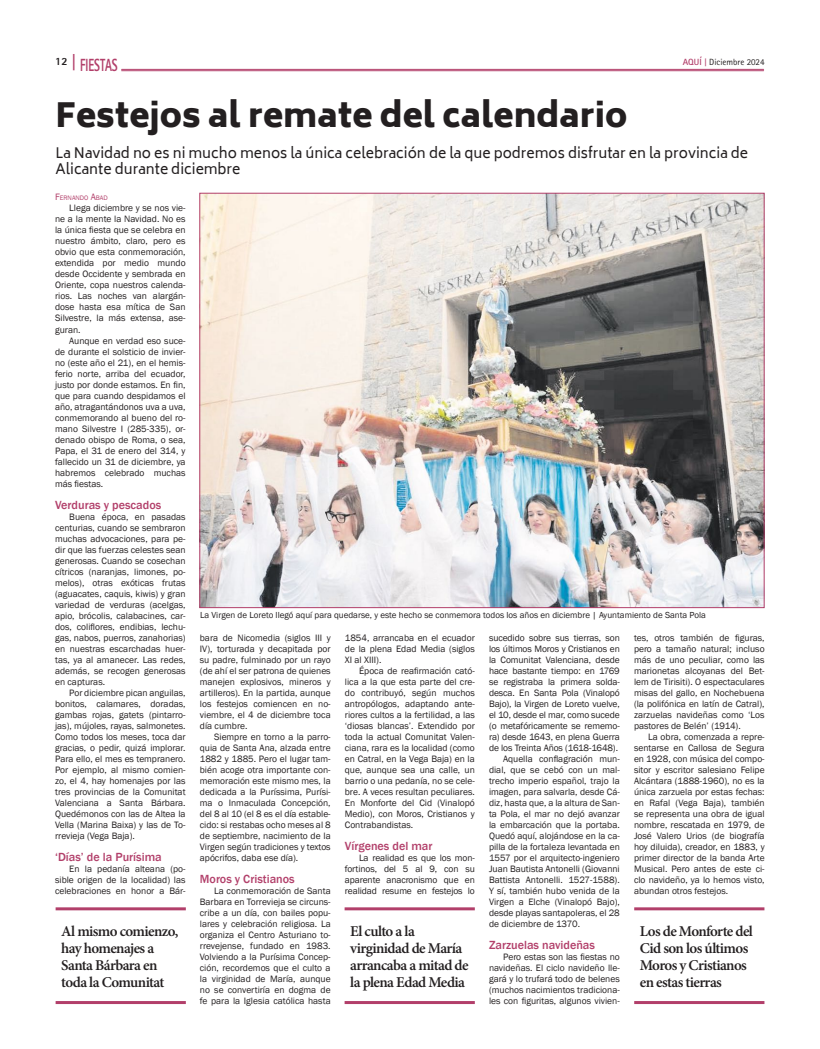
<style>
.page{position:relative;width:820px;height:1049px;background:#fff}
.page>*{position:absolute;margin:0;border:0;box-sizing:border-box;transform-origin:0 0}
.t1{font:900 33px "Biryani";color:#231f20}
.t2{font:800 17.6px "Rotis Sans Serif Std";color:#b23f6a;scale:.64 1}
.t3{font:600 15px/17px "Minion Pro";letter-spacing:-.04em;color:#231f20}
.t4{font:14px/16.8px "Biryani";color:#231f20}
.t5{font:500 12.1px "Franklin Gothic";color:#b23f6a}
.t6{font:800 11px "Rotis Sans Serif Std";color:#231f20}
.t7{font:9.5px/11px "Franklin Gothic";color:#231f20;text-align:justify}
.t8{font:9px "Franklin Gothic";color:#231f20}
.t9{font:9px "Rotis Sans Serif Std";color:#231f20}
.t10{font:6.7px "Franklin Gothic";color:#b23f6a}
.s1{font-size:18.2px}
.s2{font-weight:700;color:#b23f6a}
.s3{font-family:"Rotis Serif Std";font-weight:700;color:#b23f6a}
.s4{font-size:9.5px}
</style>
<div class="page">
<img style="left:201px;top:195px;width:561px;height:411px">
<hr style="left:56px;top:907px;width:130px;height:3px;background:#b23f6a">
<hr style="left:56px;top:1001px;width:130px;height:3px;background:#b23f6a">
<hr style="left:344px;top:907px;width:130px;height:3px;background:#b23f6a">
<hr style="left:344px;top:1001px;width:130px;height:3px;background:#b23f6a">
<hr style="left:634px;top:907px;width:130px;height:3px;background:#b23f6a">
<hr style="left:634px;top:1001px;width:130px;height:3px;background:#b23f6a">
<hr style="left:121px;top:69px;width:642px;height:1px;background:#b23f6a">
<hr style="left:121px;top:71px;width:642px;height:1px;background:#b23f6a">
<h2 class="t2" style="left:72px;top:54px;width:73px"><span class="s1">|</span> FIESTAS</h2>
<p class="t6" style="left:55px;top:54px;width:14px">12</p>
<p class="t9" style="left:682px;top:57px;width:83px"><span class="s2">AQUÍ</span> <span class="s3">|</span> Diciembre 2024</p>
<h1 class="t1" style="left:55px;top:96px;width:573px">Festejos al remate del calendario</h1>
<h3 class="t4" style="left:55px;top:144px;width:694px">La Navidad no es ni mucho menos la única celebración de la que podremos disfrutar en la provincia de<br>Alicante durante diciembre</h3>
<p class="t10" style="left:55px;top:194px;width:54px"><span class="s4">F</span>ERNANDO <span class="s4">A</span>BAD</p>
<p class="t7" style="left:55px;top:203px;width:132px;text-indent:14px">Llega diciembre y se nos vie&shy;ne a la mente la Navidad. No es la única fiesta que se celebra en nuestro ámbito, claro, pero es obvio que esta conmemoración, extendida por medio mundo desde Occidente y sembrada en Oriente, copa nuestros calenda&shy;rios. Las noches van alargán&shy;dose hasta esa mítica de San Silvestre, la más extensa, ase&shy;guran.</p>
<p class="t7" style="left:55px;top:335px;width:132px;text-indent:14px">Aunque en verdad eso suce&shy;de durante el solsticio de invier&shy;no (este año el 21), en el hemis&shy;ferio norte, arriba del ecuador, justo por donde estamos. En fin, que para cuando despidamos el año, atragantándonos uva a uva, conmemorando al bueno del ro&shy;mano Silvestre I (285-335), or&shy;denado obispo de Roma, o sea, Papa, el 31 de enero del 314, y fallecido un 31 de diciembre, ya habremos celebrado muchas más fiestas.</p>
<p class="t5" style="left:55px;top:497px;width:108px">Verduras y pescados</p>
<p class="t7" style="left:55px;top:511px;width:132px;text-indent:14px">Buena época, en pasadas centurias, cuando se sembraron muchas advocaciones, para pe&shy;dir que las fuerzas celestes sean generosas. Cuando se cosechan cítricos (naranjas, limones, po&shy;melos), otras exóticas frutas (aguacates, caquis, kiwis) y gran variedad de verduras (acelgas, apio, brócolis, calabacines, car&shy;dos, coliflores, endibias, lechu&shy;gas, nabos, puerros, zanahorias) en nuestras escarchadas huer&shy;tas, ya al amanecer. Las redes, además, se recogen generosas en capturas.</p>
<p class="t7" style="left:55px;top:688px;width:132px;text-indent:14px">Por diciembre pican anguilas, bonitos, calamares, doradas, gambas rojas, gatets (pintarro&shy;jas), mújoles, rayas, salmonetes.<br>Como todos los meses, toca dar gracias, o pedir, quizá implorar.<br>Para ello, el mes es tempranero.<br>Por ejemplo, al mismo comien&shy;zo, el 4, hay homenajes por las tres provincias de la Comunitat Valenciana a Santa Bárbara.<br>Quedémonos con las de Altea la Vella (Marina Baixa) y las de To&shy;rrevieja (Vega Baja).</p>
<p class="t5" style="left:55px;top:850px;width:108px">‘Días’ de la Purísima</p>
<p class="t7" style="left:55px;top:864px;width:132px;text-indent:14px">En la pedanía alteana (po&shy;sible origen de la localidad) las celebraciones en honor a Bár-</p>
<p class="t8" style="left:200px;top:609px;width:507px">La Virgen de Loreto llegó aquí para quedarse, y este hecho se conmemora todos los años en diciembre | Ayuntamiento de Santa Pola</p>
<p class="t7" style="left:200px;top:632px;width:132px">bara de Nicomedia (siglos III y IV), torturada y decapitada por su padre, fulminado por un rayo (de ahí el ser patrona de quienes manejen explosivos, mineros y artilleros). En la partida, aunque los festejos comiencen en no&shy;viembre, el 4 de diciembre toca día cumbre.</p>
<p class="t7" style="left:200px;top:732px;width:132px;text-indent:14px">Siempre en torno a la parro&shy;quia de Santa Ana, alzada entre 1882 y 1885. Pero el lugar tam&shy;bién acoge otra importante con&shy;memoración este mismo mes, la dedicada a la Puríssima, Purísi&shy;ma o Inmaculada Concepción, del 8 al 10 (el 8 es el día estable&shy;cido: si restabas ocho meses al 8 de septiembre, nacimiento de la Virgen según tradiciones y textos apócrifos, daba ese día).</p>
<p class="t5" style="left:200px;top:872px;width:96px">Moros y Cristianos</p>
<p class="t7" style="left:200px;top:886px;width:132px;text-indent:14px">La conmemoración de Santa Barbara en Torrevieja se circuns&shy;cribe a un día, con bailes popu&shy;lares y celebración religiosa. La organiza el Centro Asturiano to&shy;rrevejense, fundado en 1983.<br>Volviendo a la Purísima Concep&shy;ción, recordemos que el culto a la virginidad de María, aunque no se convertiría en dogma de fe para la Iglesia católica hasta</p>
<p class="t7" style="left:633px;top:632px;width:132px">tes, otros también de figuras, pero a tamaño natural; incluso más de uno peculiar, como las marionetas alcoyanas del Bet&shy;lem de Tirisiti). O espectaculares misas del gallo, en Nochebuena (la polifónica en latín de Catral), zarzuelas navideñas como ‘Los pastores de Belén’ (1914).</p>
<p class="t7" style="left:633px;top:732px;width:132px;text-indent:14px">La obra, comenzada a repre&shy;sentarse en Callosa de Segura en 1928, con música del compo&shy;sitor y escritor salesiano Felipe Alcántara (1888-1960), no es la única zarzuela por estas fechas: en Rafal (Vega Baja), también se representa una obra de igual nombre, rescatada en 1979, de José Valero Urios (de biografía hoy diluida), creador, en 1883, y primer director de la banda Arte Musical. Pero antes de este ci&shy;clo navideño, ya lo hemos visto, abundan otros festejos.</p>
<p class="t7" style="left:345px;top:632px;width:131px">1854, arrancaba en el ecuador de la plena Edad Media (siglos XI al XIII).</p>
<p class="t7" style="left:345px;top:666px;width:131px;text-indent:14px">Época de reafirmación cató&shy;lica a la que esta parte del cre&shy;do contribuyó, según muchos antropólogos, adaptando ante&shy;riores cultos a la fertilidad, a las ‘diosas blancas’. Extendido por toda la actual Comunitat Valen&shy;ciana, rara es la localidad (como en Catral, en la Vega Baja) en la que, aunque sea una calle, un barrio o una pedanía, no se cele&shy;bre. A veces resultan peculiares.<br>En Monforte del Cid (Vinalopó Medio), con Moros, Cristianos y Contrabandistas.</p>
<p class="t5" style="left:345px;top:839px;width:89px">Vírgenes del mar</p>
<p class="t7" style="left:345px;top:853px;width:131px;text-indent:14px">La realidad es que los mon&shy;fortinos, del 5 al 9, con su aparente anacronismo que en realidad resume en festejos lo</p>
<p class="t7" style="left:489px;top:632px;width:132px">sucedido sobre sus tierras, son</p>
<p class="t7" style="left:489px;top:643px;width:132px">los últimos Moros y Cristianos en</p>
<p class="t7" style="left:489px;top:654px;width:132px">la Comunitat Valenciana, desde</p>
<p class="t7" style="left:489px;top:665px;width:132px">hace bastante tiempo: en 1769</p>
<p class="t7" style="left:489px;top:677px;width:132px">se registraba la primera solda-</p>
<p class="t7" style="left:489px;top:688px;width:132px">desca. En Santa Pola (Vinalopó</p>
<p class="t7" style="left:489px;top:699px;width:132px">Bajo), la Virgen de Loreto vuelve,</p>
<p class="t7" style="left:489px;top:710px;width:132px">el 10, desde el mar, como sucede</p>
<p class="t7" style="left:489px;top:721px;width:132px">(o metafóricamente se rememo-</p>
<p class="t7" style="left:489px;top:732px;width:132px">ra) desde 1643, en plena Guerra</p>
<p class="t7" style="left:489px;top:743px;width:130px">de los Treinta Años (1618-1648).</p>
<p class="t7" style="left:503px;top:754px;width:118px">Aquella conflagración mun-</p>
<p class="t7" style="left:489px;top:765px;width:132px">dial, que se cebó con un mal-</p>
<p class="t7" style="left:489px;top:776px;width:132px">trecho imperio español, trajo la</p>
<p class="t7" style="left:489px;top:787px;width:132px">imagen, para salvarla, desde Cá-</p>
<p class="t7" style="left:489px;top:798px;width:132px">diz, hasta que, a la altura de San-</p>
<p class="t7" style="left:489px;top:809px;width:132px">ta Pola, el mar no dejó avanzar</p>
<p class="t7" style="left:489px;top:820px;width:132px">la embarcación que la portaba.</p>
<p class="t7" style="left:489px;top:831px;width:132px">Quedó aquí, alojándose en la ca-</p>
<p class="t7" style="left:489px;top:842px;width:132px">pilla de la fortaleza levantada en</p>
<p class="t7" style="left:489px;top:853px;width:132px">1557 por el arquitecto-ingeniero</p>
<p class="t7" style="left:489px;top:864px;width:132px">Juan Bautista Antonelli (Giovanni</p>
<p class="t7" style="left:489px;top:875px;width:132px">Battista Antonelli. 1527-1588).</p>
<p class="t7" style="left:489px;top:886px;width:132px">Y sí, también hubo venida de la</p>
<p class="t7" style="left:489px;top:897px;width:132px">Virgen a Elche (Vinalopó Bajo),</p>
<p class="t7" style="left:489px;top:908px;width:132px">desde playas santapoleras, el 28</p>
<p class="t7" style="left:489px;top:919px;width:93px">de diciembre de 1370.</p>
<p class="t5" style="left:489px;top:938px;width:107px">Zarzuelas navideñas</p>
<p class="t7" style="left:489px;top:952px;width:132px;text-indent:14px">Pero estas son las fiestas no navideñas. El ciclo navideño lle&shy;gará y lo trufará todo de belenes (muchos nacimientos tradiciona&shy;les con figuritas, algunos vivien-</p>
<h3 class="t3" style="left:61px;top:922px;width:119px">Al mismo comienzo, hay homenajes a<br>Santa Bárbara en toda la Comunitat</h3>
<h3 class="t3" style="left:350px;top:922px;width:120px">El culto a la virginidad de María arrancaba a mitad de la plena Edad Media</h3>
<h3 class="t3" style="left:639px;top:922px;width:114px">Los de Monforte del<br>Cid son los últimos<br>Moros y Cristianos en estas tierras</h3>
</div>
